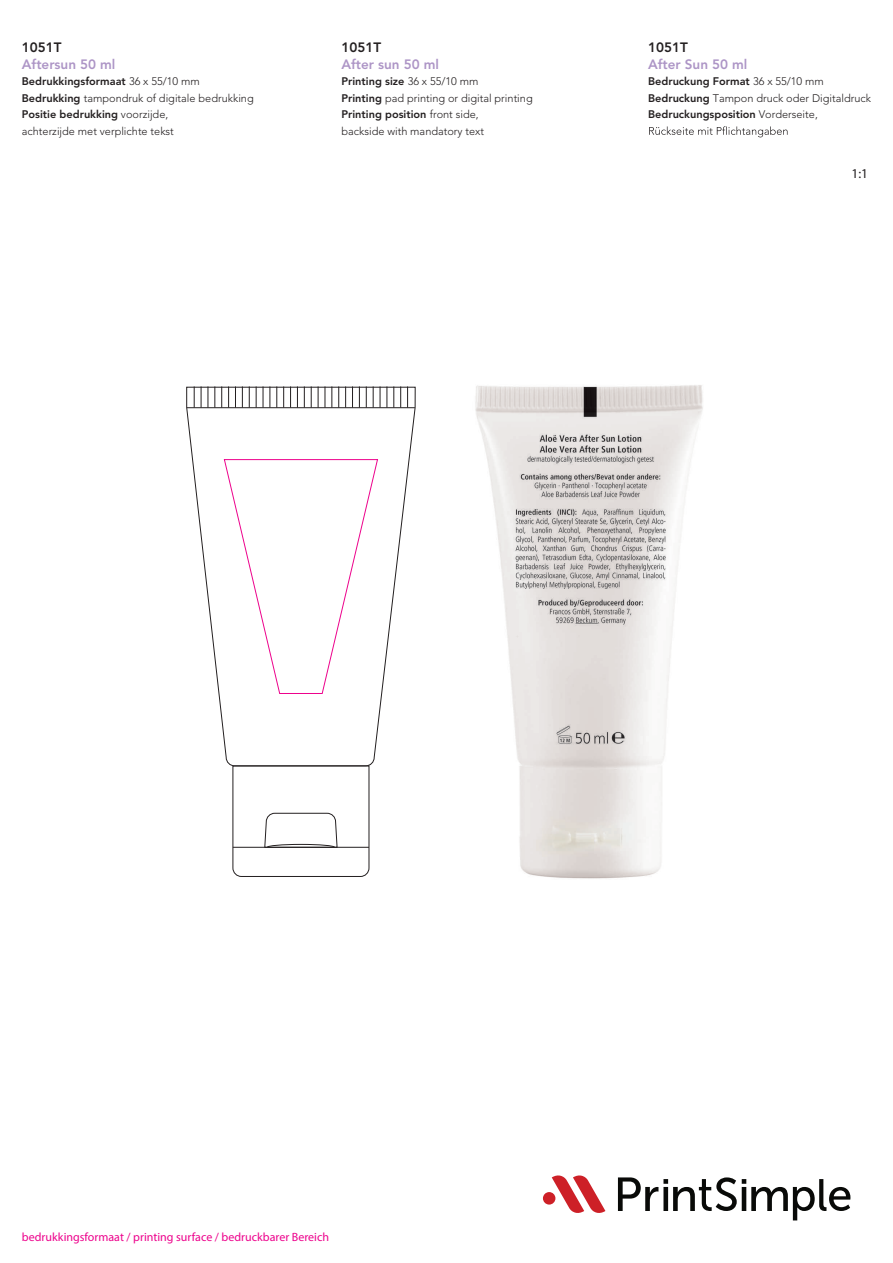
<style>
.page{position:relative;width:893px;height:1263px;background:#fff}
.page>*{position:absolute;margin:0;border:0;box-sizing:border-box;transform-origin:0 0}
.t1{font:800 13.5px "Avenir LT Std";color:#ad95c6}
.t2{font:800 13.5px "Avenir LT Std";color:#231f20}
.t3{font:13.5px "Myriad Pro";color:#231f20}
.t4{font:12px "Myriad Pro";color:#ed028c}
.t5{font:300 10.95px/16.5px "Avenir LT Std";color:#231f20}
.s1{font-weight:800}
</style>
<div class="page">
<svg style="left:618px;top:1177px;width:232px;height:43px"></svg>
<svg style="left:552px;top:1175px;width:53px;height:38px"></svg>
<div style="left:543px;top:1192px;width:12px;height:12px;background:#cd2027;border-radius:50%"></div>
<img style="left:410px;top:385px;width:293px;height:494px">
<svg style="left:649px;top:126px;width:138px;height:11px"></svg>
<svg style="left:186px;top:387px;width:230px;height:379px"></svg>
<hr style="left:187px;top:407px;width:228px;height:1px;background:#231f20">
<svg style="left:194px;top:386px;width:1px;height:22px"></svg>
<svg style="left:201px;top:386px;width:1px;height:22px"></svg>
<svg style="left:208px;top:386px;width:1px;height:22px"></svg>
<svg style="left:215px;top:386px;width:7px;height:22px"></svg>
<svg style="left:228px;top:386px;width:1px;height:22px"></svg>
<svg style="left:235px;top:386px;width:1px;height:22px"></svg>
<svg style="left:242px;top:386px;width:1px;height:22px"></svg>
<svg style="left:249px;top:386px;width:1px;height:22px"></svg>
<svg style="left:256px;top:386px;width:1px;height:22px"></svg>
<svg style="left:263px;top:386px;width:1px;height:22px"></svg>
<svg style="left:270px;top:386px;width:1px;height:22px"></svg>
<svg style="left:277px;top:386px;width:7px;height:22px"></svg>
<svg style="left:290px;top:386px;width:1px;height:22px"></svg>
<svg style="left:297px;top:386px;width:1px;height:22px"></svg>
<svg style="left:304px;top:386px;width:1px;height:22px"></svg>
<svg style="left:311px;top:386px;width:1px;height:22px"></svg>
<svg style="left:318px;top:386px;width:1px;height:22px"></svg>
<svg style="left:325px;top:386px;width:1px;height:22px"></svg>
<svg style="left:332px;top:386px;width:7px;height:22px"></svg>
<svg style="left:345px;top:386px;width:1px;height:22px"></svg>
<svg style="left:352px;top:386px;width:1px;height:22px"></svg>
<svg style="left:359px;top:386px;width:1px;height:22px"></svg>
<svg style="left:366px;top:386px;width:1px;height:22px"></svg>
<svg style="left:373px;top:386px;width:1px;height:22px"></svg>
<svg style="left:380px;top:386px;width:1px;height:22px"></svg>
<svg style="left:387px;top:386px;width:1px;height:22px"></svg>
<svg style="left:394px;top:386px;width:7px;height:22px"></svg>
<svg style="left:407px;top:386px;width:1px;height:22px"></svg>
<svg style="left:233px;top:765px;width:136px;height:112px"></svg>
<svg style="left:223px;top:459px;width:155px;height:235px"></svg>
<p class="t2" style="left:22px;top:40px;width:41px">1051T</p>
<p class="t1" style="left:22px;top:56px;width:95px">Aftersun 50 ml</p>
<p class="t5" style="left:22px;top:73px;width:233px"><span class="s1">Bedrukkingsformaat</span> 36 x 55/10 mm <span class="s1">Bedrukking</span> tampondruk of digitale bedrukking <span class="s1">Positie bedrukking</span> voorzijde,<br>achterzijde met verplichte tekst</p>
<p class="t2" style="left:341px;top:40px;width:41px">1051T</p>
<p class="t1" style="left:341px;top:56px;width:99px">After sun 50 ml</p>
<p class="t5" style="left:341px;top:73px;width:193px"><span class="s1">Printing size</span> 36 x 55/10 mm<br><span class="s1">Printing</span> pad printing or digital printing<br><span class="s1">Printing position</span> front side,<br>backside with mandatory text</p>
<p class="t2" style="left:648px;top:40px;width:41px">1051T</p>
<p class="t1" style="left:648px;top:56px;width:101px">After Sun 50 ml</p>
<p class="t5" style="left:648px;top:73px;width:224px"><span class="s1">Bedruckung Format</span> 36 x 55/10 mm<br><span class="s1">Bedruckung</span> Tampon druck oder Digitaldruck<br><span class="s1">Bedruckungsposition</span> Vorderseite,</p>
<p class="t3" style="left:852px;top:165px;width:18px">1:1</p>
<p class="t4" style="left:22px;top:1229px;width:309px">bedrukkingsformaat / printing surface / bedruckbarer Bereich</p>
</div>
